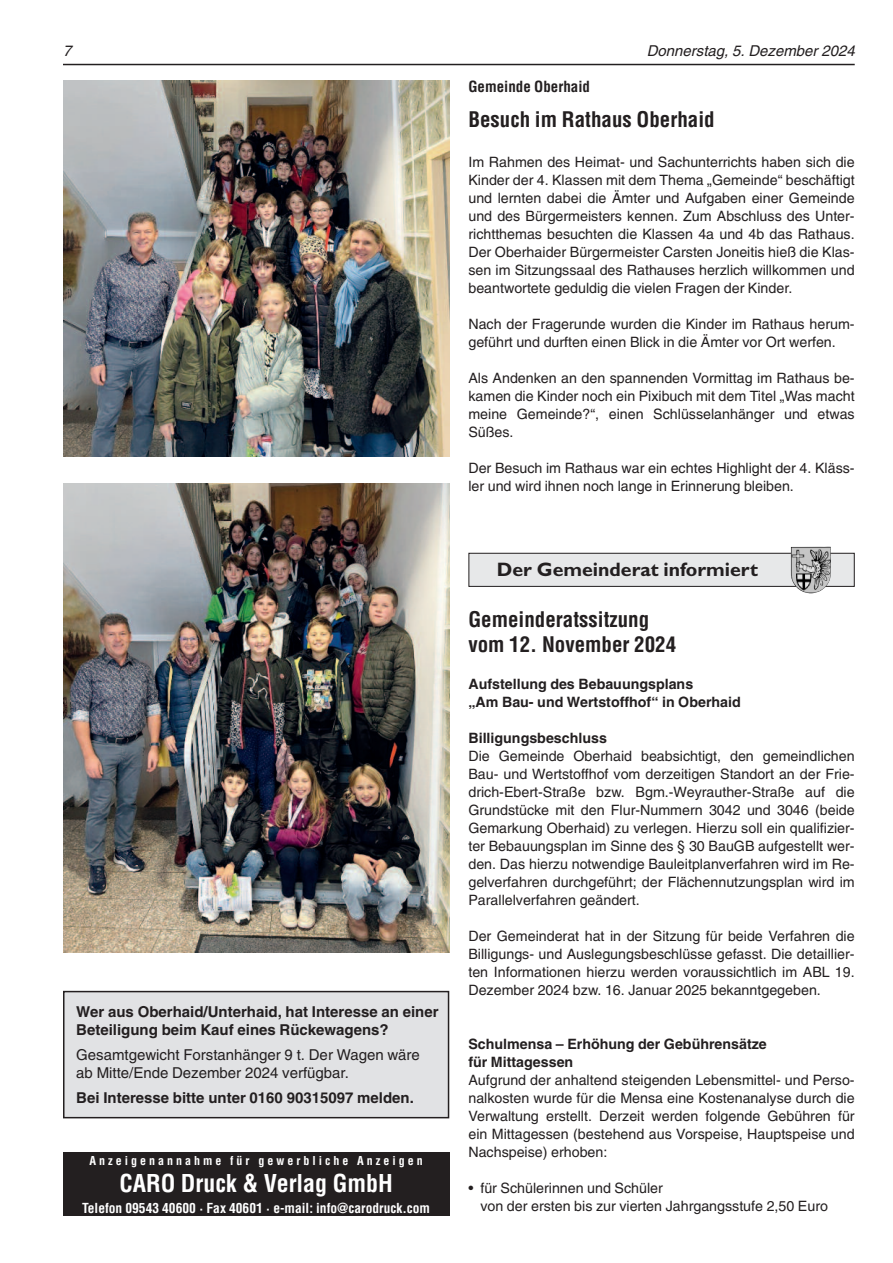
<style>
.page{position:relative;width:893px;height:1263px;background:#fff}
.page>*{position:absolute;margin:0;border:0;box-sizing:border-box;transform-origin:0 0}
.t1{font:700 condensed 24px "Helvetica";color:#fff}
.t2{font:700 condensed 21px/25.2px "Helvetica";color:#231f20}
.t3{font:700 19.5px "Gill Sans";color:#231f20}
.t4{font:700 15px/18px "Helvetica";color:#231f20}
.t5{font:15px/18px "Helvetica";color:#231f20}
.t6{font:italic 15px "Helvetica";color:#231f20}
.t7{font:700 condensed 15px "Helvetica";color:#231f20}
.t8{font:14.25px/18px "Helvetica";color:#231f20;text-align:justify}
.t9{font:700 14.25px/18px "Helvetica";color:#231f20}
.t10{font:700 condensed 13.5px "Helvetica";color:#fff}
.t11{font:700 condensed 12px "Helvetica";letter-spacing:.25em;color:#fff}
</style>
<div class="page">
<hr style="left:63px;top:64px;width:792px;height:1px;background:#231f20">
<img style="left:63px;top:81px;width:386px;height:376px">
<img style="left:63px;top:483px;width:386px;height:470px">
<div style="left:469px;top:553px;width:385px;height:33px;background:#e7e8e9"></div>
<div style="left:468px;top:553px;width:387px;height:34px;border:1px solid #231f20"></div>
<img style="left:791px;top:546px;width:40px;height:47px">
<div style="left:64px;top:991px;width:385px;height:127px;background:#e1e2e4"></div>
<div style="left:63px;top:991px;width:386px;height:127px;border:2px solid #231f20"></div>
<div style="left:63px;top:1152px;width:386px;height:64px;background:#231f20"></div>
<p class="t6" style="left:63px;top:45px;width:10px">7</p>
<p class="t6" style="left:647px;top:45px;width:209px">Donnerstag, 5. Dezember 2024</p>
<p class="t7" style="left:468px;top:78px;width:123px">Gemeinde Oberhaid</p>
<h2 class="t2" style="left:468px;top:107px;width:248px">Besuch im Rathaus Oberhaid</h2>
<p class="t8" style="left:468px;top:154px;width:388px">Im Rahmen des Heimat- und Sachunterrichts haben sich die Kinder der 4. Klassen mit dem Thema „Gemeinde“ beschäftigt und lernten dabei die Ämter und Aufgaben einer Gemeinde und des Bürgermeisters kennen. Zum Abschluss des Unter&shy;richtthemas besuchten die Klassen 4a und 4b das Rathaus.<br>Der Oberhaider Bürgermeister Carsten Joneitis hieß die Klas&shy;sen im Sitzungssaal des Rathauses herzlich willkommen und beantwortete geduldig die vielen Fragen der Kinder.</p>
<p class="t8" style="left:468px;top:316px;width:388px">Nach der Fragerunde wurden die Kinder im Rathaus herum&shy;geführt und durften einen Blick in die Ämter vor Ort werfen.</p>
<p class="t8" style="left:468px;top:370px;width:388px">Als Andenken an den spannenden Vormittag im Rathaus be&shy;kamen die Kinder noch ein Pixibuch mit dem Titel „Was macht meine Gemeinde?“, einen Schlüsselanhänger und etwas Süßes.</p>
<p class="t8" style="left:468px;top:460px;width:388px">Der Besuch im Rathaus war ein echtes Highlight der 4. Kläss&shy;ler und wird ihnen noch lange in Erinnerung bleiben.</p>
<h3 class="t3" style="left:497px;top:562px;width:263px">Der Gemeinderat informiert</h3>
<p class="t4" style="left:76px;top:1004px;width:364px">Wer aus Oberhaid/Unterhaid, hat Interesse an einer<br>Beteiligung beim Kauf eines Rückewagens?</p>
<p class="t5" style="left:76px;top:1047px;width:345px">Gesamtgewicht Forstanhänger 9 t. Der Wagen wäre ab Mitte/Ende Dezember 2024 verfügbar.</p>
<p class="t4" style="left:76px;top:1090px;width:339px">Bei Interesse bitte unter 0160 90315097 melden.</p>
<p class="t11" style="left:90px;top:1153px;width:335px">Anzeigenannahme für gewerbliche Anzeigen</p>
<h1 class="t1" style="left:120px;top:1169px;width:275px">CARO Druck &amp; Verlag GmbH</h1>
<p class="t10" style="left:82px;top:1200px;width:349px">Telefon 09543 40600 · Fax 40601 · e-mail: info@carodruck.com</p>
<h2 class="t2" style="left:468px;top:607px;width:209px">Gemeinderatssitzung vom 12. November 2024</h2>
<p class="t9" style="left:468px;top:676px;width:274px">Aufstellung des Bebauungsplans<br>„Am Bau- und Wertstoffhof“ in Oberhaid</p>
<p class="t9" style="left:468px;top:730px;width:140px">Billigungsbeschluss</p>
<p class="t8" style="left:468px;top:748px;width:388px">Die Gemeinde Oberhaid beabsichtigt, den gemeindlichen Bau- und Wertstoffhof vom derzeitigen Standort an der Frie&shy;drich-Ebert-Straße bzw. Bgm.-Weyrauther-Straße auf die Grundstücke mit den Flur-Nummern 3042 und 3046 (beide Gemarkung Oberhaid) zu verlegen. Hierzu soll ein qualifizier&shy;ter Bebauungsplan im Sinne des § 30 BauGB aufgestellt wer&shy;den. Das hierzu notwendige Bauleitplanverfahren wird im Re&shy;gelverfahren durchgeführt; der Flächennutzungsplan wird im Parallelverfahren geändert.</p>
<p class="t8" style="left:468px;top:928px;width:388px">Der Gemeinderat hat in der Sitzung für beide Verfahren die Billigungs- und Auslegungsbeschlüsse gefasst. Die detaillier&shy;ten Informationen hierzu werden voraussichtlich im ABL 19.<br>Dezember 2024 bzw. 16. Januar 2025 bekanntgegeben.</p>
<p class="t9" style="left:468px;top:1036px;width:300px">Schulmensa – Erhöhung der Gebührensätze für Mittagessen</p>
<p class="t8" style="left:468px;top:1072px;width:388px">Aufgrund der anhaltend steigenden Lebensmittel- und Perso&shy;nalkosten wurde für die Mensa eine Kostenanalyse durch die Verwaltung erstellt. Derzeit werden folgende Gebühren für ein Mittagessen (bestehend aus Vorspeise, Hauptspeise und Nachspeise) erhoben:</p>
<p class="t8" style="left:480px;top:1180px;width:349px;text-indent:-12px">• für Schülerinnen und Schüler<br>von der ersten bis zur vierten Jahrgangsstufe 2,50 Euro</p>
</div>
